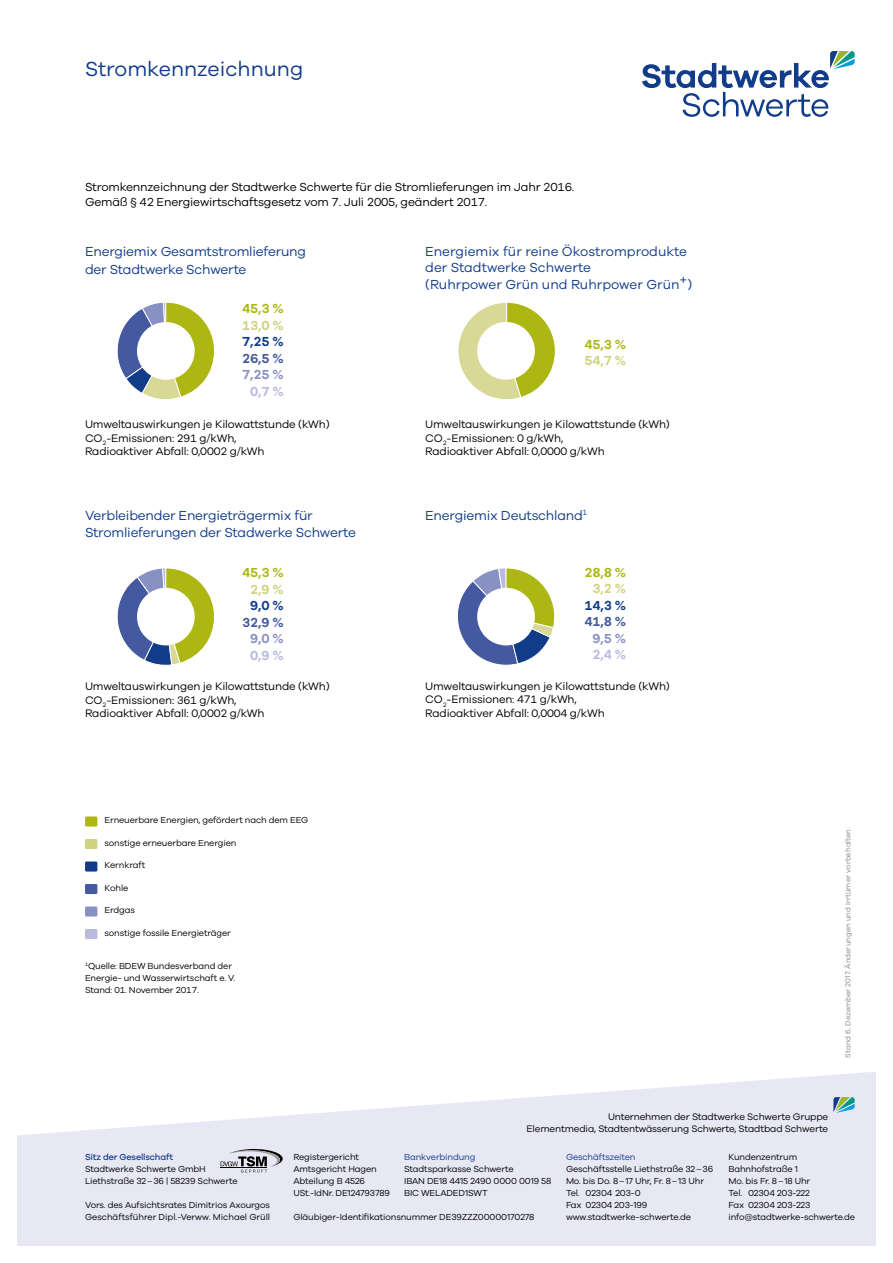
<style>
.page{position:relative;width:893px;height:1263px;background:#fff}
.page>*{position:absolute;margin:0;border:0;box-sizing:border-box;transform-origin:0 0}
.t1{font:21px "Galano Grotesque";color:#113c8a}
.t2{font:13.5px/16.5px "Galano Grotesque";letter-spacing:-.015em;color:#113c8a}
.t3{font:600 13.5px "Galano Grotesque";letter-spacing:-.015em;color:#adb714}
.t4{font:600 13.5px "Galano Grotesque";color:#d0d280}
.t5{font:600 13.5px "Galano Grotesque";color:#44599f}
.t6{font:600 13.5px "Galano Grotesque";color:#113c8a}
.t7{font:600 13.5px "Galano Grotesque";color:#8991c4}
.t8{font:600 13.5px "Galano Grotesque";color:#b8bbdd}
.t9{font:12px/15px "Galano Grotesque";letter-spacing:-.015em;color:#000}
.t10{font:11.25px/13.5px "Galano Grotesque";letter-spacing:-.015em;color:#000}
.t11{font:9.75px/12px "Galano Grotesque";letter-spacing:-.015em;color:#000;text-align:right}
.t12{font:9px/12px "Galano Grotesque";letter-spacing:-.015em;color:#000}
.t13{font:9px "Galano Grotesque";letter-spacing:-.015em;color:#113c8a}
.t14{font:500 9px "Galano Grotesque";letter-spacing:-.015em;color:#113c8a}
.t15{font:7.5px "Galano Grotesque";color:#878786}
</style>
<div class="page">
<svg style="left:457px;top:568px;width:98px;height:98px"></svg>
<div style="left:85px;top:816px;width:12px;height:10px;background:#adb714"></div>
<div style="left:85px;top:839px;width:12px;height:10px;background:#d0d280"></div>
<div style="left:85px;top:861px;width:12px;height:10px;background:#113c8a"></div>
<div style="left:85px;top:884px;width:12px;height:10px;background:#44599f"></div>
<div style="left:85px;top:906px;width:12px;height:10px;background:#8991c4"></div>
<div style="left:85px;top:929px;width:12px;height:10px;background:#b8bbdd"></div>
<div style="left:477px;top:588px;width:58px;height:57px;background:#fff;border-radius:50%"></div>
<svg style="left:17px;top:1072px;width:859px;height:174px;fill:#e7e8f4"></svg>
<svg style="left:221px;top:1149px;width:62px;height:23px"></svg>
<svg style="left:642px;top:51px;width:213px;height:66px"></svg>
<svg style="left:833px;top:1097px;width:22px;height:16px"></svg>
<svg style="left:117px;top:302px;width:98px;height:97px"></svg>
<div style="left:137px;top:322px;width:58px;height:58px;background:#fff;border-radius:50%"></div>
<svg style="left:458px;top:302px;width:98px;height:97px"></svg>
<div style="left:477px;top:322px;width:58px;height:58px;background:#fff;border-radius:50%"></div>
<svg style="left:117px;top:568px;width:98px;height:98px"></svg>
<div style="left:137px;top:588px;width:58px;height:57px;background:#fff;border-radius:50%"></div>
<h1 class="t1" style="left:85px;top:57px;width:220px">Stromkennzeichnung</h1>
<h3 class="t9" style="left:85px;top:179px;width:491px">Stromkennzeichnung der Stadtwerke Schwerte für die Stromlieferungen im Jahr 2016.<br>Gemäß § 42 Energiewirtschaftsgesetz vom 7. Juli 2005, geändert 2017.</h3>
<h2 class="t2" style="left:85px;top:242px;width:222px;line-height:18px">Energiemix Gesamtstromlieferung der Stadtwerke Schwerte</h2>
<h2 class="t3" style="left:242px;top:300px;width:43px">45,3 %</h2>
<h2 class="t4" style="left:242px;top:317px;width:43px">13,0 %</h2>
<h2 class="t6" style="left:242px;top:333px;width:43px">7,25 %</h2>
<h2 class="t5" style="left:242px;top:350px;width:43px">26,5 %</h2>
<h2 class="t7" style="left:242px;top:366px;width:43px">7,25 %</h2>
<h2 class="t8" style="left:250px;top:383px;width:35px">0,7 %</h2>
<p class="t10" style="left:85px;top:417px;width:246px">Umweltauswirkungen je Kilowattstunde (kWh)<br>CO<sub>2</sub>-Emissionen: 291 g/kWh,<br>Radioaktiver Abfall: 0,0002 g/kWh</p>
<h2 class="t2" style="left:85px;top:507px;width:272px">Verbleibender Energieträgermix für<br>Stromlieferungen der Stadwerke Schwerte</h2>
<h2 class="t3" style="left:242px;top:565px;width:43px">45,3 %</h2>
<h2 class="t4" style="left:250px;top:581px;width:35px">2,9 %</h2>
<h2 class="t6" style="left:250px;top:598px;width:35px">9,0 %</h2>
<h2 class="t5" style="left:242px;top:614px;width:43px">32,9 %</h2>
<h2 class="t7" style="left:250px;top:631px;width:35px">9,0 %</h2>
<h2 class="t8" style="left:250px;top:647px;width:35px">0,9 %</h2>
<p class="t10" style="left:85px;top:679px;width:246px">Umweltauswirkungen je Kilowattstunde (kWh)<br>CO<sub>2</sub>-Emissionen: 361 g/kWh,<br>Radioaktiver Abfall: 0,0002 g/kWh</p>
<p class="t12" style="left:105px;top:814px;width:205px">Erneuerbare Energien, gefördert nach dem EEG</p>
<p class="t12" style="left:105px;top:836px;width:133px">sonstige erneuerbare Energien</p>
<p class="t12" style="left:105px;top:859px;width:42px">Kernkraft</p>
<p class="t12" style="left:105px;top:881px;width:25px">Kohle</p>
<p class="t12" style="left:105px;top:904px;width:32px">Erdgas</p>
<p class="t12" style="left:105px;top:926px;width:128px">sonstige fossile Energieträger</p>
<p class="t12" style="left:85px;top:959px;width:152px"><sup>1</sup>Quelle: BDEW Bundesverband der<br>Energie- und Wasserwirtschaft e. V.<br>Stand: 01. November 2017.</p>
<h2 class="t2" style="left:425px;top:243px;width:268px">Energiemix für reine Ökostromprodukte der Stadtwerke Schwerte<br>(Ruhrpower Grün und Ruhrpower Grün+)</h2>
<h2 class="t3" style="left:584px;top:336px;width:43px">45,3 %</h2>
<h2 class="t4" style="left:584px;top:352px;width:43px">54,7 %</h2>
<p class="t10" style="left:425px;top:417px;width:246px">Umweltauswirkungen je Kilowattstunde (kWh)<br>CO<sub>2</sub>-Emissionen: 0 g/kWh,<br>Radioaktiver Abfall: 0,0000 g/kWh</p>
<h2 class="t2" style="left:425px;top:506px;width:164px">Energiemix Deutschland<sup>1</sup></h2>
<h2 class="t3" style="left:584px;top:564px;width:43px">28,8 %</h2>
<h2 class="t4" style="left:592px;top:580px;width:35px">3,2 %</h2>
<h2 class="t6" style="left:584px;top:597px;width:43px">14,3 %</h2>
<h2 class="t5" style="left:584px;top:613px;width:43px">41,8 %</h2>
<h2 class="t7" style="left:592px;top:630px;width:35px">9,5 %</h2>
<h2 class="t8" style="left:592px;top:646px;width:35px">2,4 %</h2>
<p class="t10" style="left:425px;top:679px;width:246px">Umweltauswirkungen je Kilowattstunde (kWh)<br>CO<sub>2</sub>-Emissionen: 471 g/kWh,<br>Radioaktiver Abfall: 0,0004 g/kWh</p>
<p class="t15" style="left:843px;top:1057px;width:232px;rotate:-90deg">Stand 6. Dezember 2017. Änderungen und Irrtümer vorbehalten.</p>
<p class="t11" style="left:527px;top:1110px;width:303px">Unternehmen der Stadtwerke Schwerte Gruppe<br>Elementmedia, Stadtentwässerung Schwerte, Stadtbad Schwerte</p>
<p class="t14" style="left:85px;top:1152px;width:90px">Sitz der Gesellschaft</p>
<p class="t12" style="left:85px;top:1163px;width:154px">Stadtwerke Schwerte GmbH<br>Liethstraße 32–36 | 58239 Schwerte</p>
<p class="t12" style="left:85px;top:1199px;width:187px">Vors. des Aufsichtsrates Dimitrios Axourgos<br>Geschäftsführer Dipl.-Verww. Michael Grüll</p>
<p class="t12" style="left:293px;top:1151px;width:98px">Registergericht<br>Amtsgericht Hagen<br>Abteilung B 4526<br>USt.-IdNr. DE124793789</p>
<p class="t12" style="left:293px;top:1211px;width:242px">Gläubiger-Identifikationsnummer DE39ZZZ00000170278</p>
<p class="t13" style="left:404px;top:1152px;width:73px">Bankverbindung</p>
<p class="t12" style="left:404px;top:1163px;width:149px">Stadtsparkasse Schwerte<br>IBAN DE18 4415 2490 0000 0019 58<br>BIC WELADED1SWT</p>
<p class="t13" style="left:566px;top:1152px;width:71px">Geschäftszeiten</p>
<p class="t12" style="left:566px;top:1163px;width:149px">Geschäftsstelle Liethstraße 32–36<br>Mo. bis Do. 8–17 Uhr, Fr. 8–13 Uhr<br>Tel. 02304 203-0<br>Fax 02304 203-199 www.stadtwerke-schwerte.de</p>
<p class="t12" style="left:728px;top:1151px;width:128px">Kundenzentrum<br>Bahnhofstraße 1<br>Mo. bis Fr. 8–18 Uhr<br>Tel. 02304 203-222<br>Fax 02304 203-223 info@stadtwerke-schwerte.de</p>
</div>
